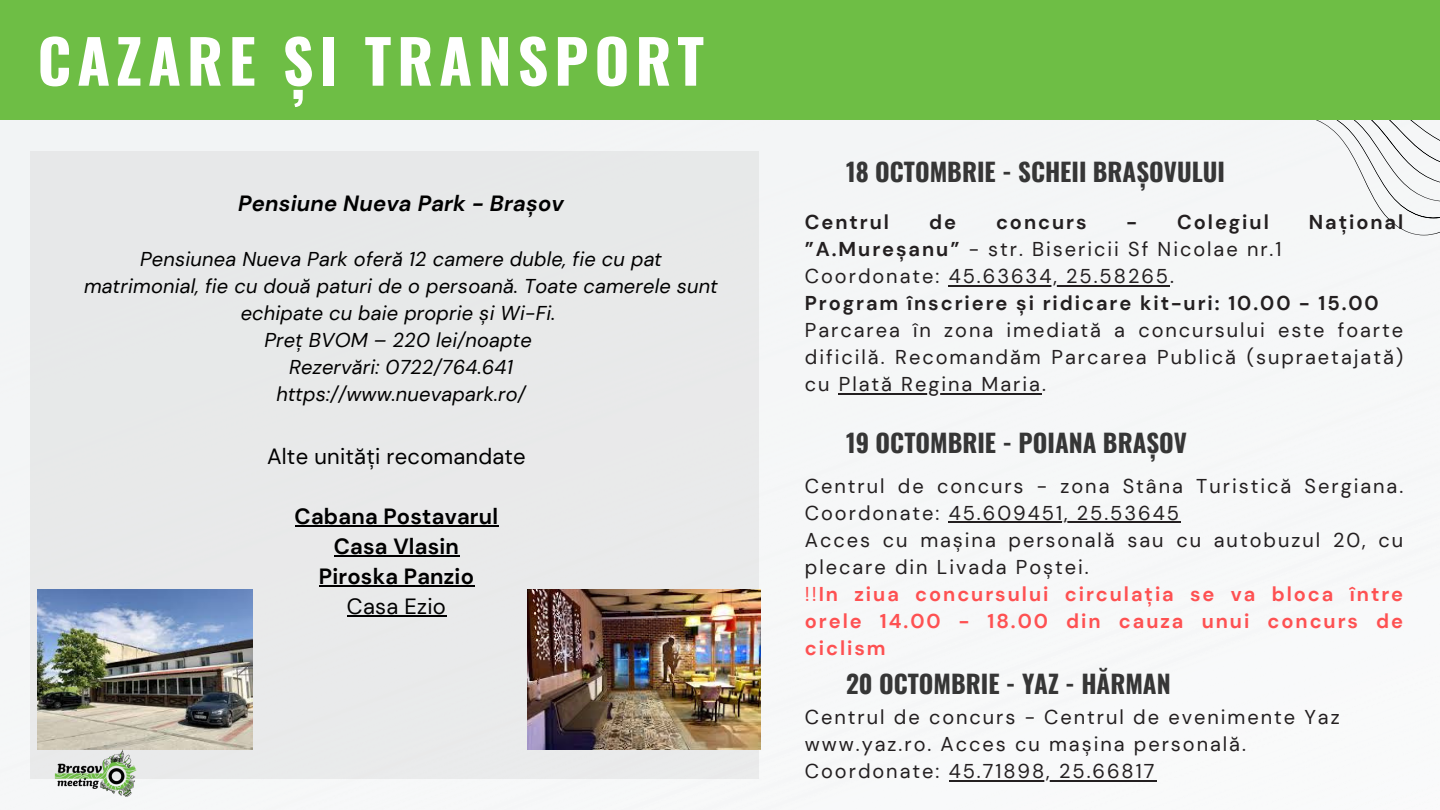
<style>
.page{position:relative;width:1440px;height:810px;background:#fff}
.page>*{position:absolute;margin:0;border:0;box-sizing:border-box;transform-origin:0 0}
.t1{font:700 60px "Oswald";letter-spacing:.1em;color:#fff}
.t2{font:700 25px "Oswald";color:#363636}
.t3{font:700 22px "DM Sans";letter-spacing:.01em;color:#000}
.t4{font:22px "DM Sans";letter-spacing:.01em;color:#000}
.t5{font:italic 700 22px "DM Sans";letter-spacing:.01em;color:#000}
.t6{font:20px/27px "DM Sans";letter-spacing:.1em;color:#231f20}
.t7{font:italic 20px/27px "DM Sans";letter-spacing:.01em;color:#000;text-align:center}
.t8{font:700 20px/27px "DM Sans";letter-spacing:.1em;color:#231f20}
.t9{font:700 20px/27px "DM Sans";letter-spacing:.1em;color:#fe5152}
.s1{font-weight:700}
.s2{font-weight:400}
.s3{color:#fe5152}
.s4{font-weight:700;color:#fe5152}
</style>
<div class="page">
<div style="left:0;top:120px;width:1440px;height:690px;background:#f6f7f8"></div>
<div style="left:1140px;top:120px;width:300px;height:115px;background:#f5f6f7"></div>
<div style="left:0;top:0;width:1440px;height:120px;background:#6ebe45"></div>
<div style="left:30px;top:152px;width:728px;height:627px;background:#e8e9e9"></div>
<img style="left:38px;top:589px;width:214px;height:161px">
<img style="left:527px;top:589px;width:233px;height:161px">
<hr style="left:949px;top:285px;width:221px;height:1px;background:#231f20">
<hr style="left:839px;top:393px;width:203px;height:1px;background:#231f20">
<hr style="left:295px;top:525px;width:203px;height:2px;background:#000">
<hr style="left:334px;top:555px;width:125px;height:2px;background:#000">
<hr style="left:319px;top:585px;width:155px;height:2px;background:#000">
<hr style="left:347px;top:615px;width:99px;height:2px;background:#000">
<hr style="left:949px;top:522px;width:232px;height:1px;background:#231f20">
<hr style="left:949px;top:780px;width:207px;height:1px;background:#231f20">
<img style="left:36px;top:740px;width:119px;height:66px">
<h3 class="t1" style="left:38px;top:14px;width:668px">CAZARE ȘI TRANSPORT</h3>
<p class="t5" style="left:238px;top:189px;width:327px">Pensiune Nueva Park - Brașov</p>
<p class="t7" style="left:84px;top:245px;width:635px">Pensiunea Nueva Park oferă 12 camere duble, fie cu pat matrimonial, fie cu două paturi de o persoană. Toate camerele sunt echipate cu baie proprie și Wi-Fi.</p>
<p class="t7" style="left:264px;top:326px;width:269px">Preț BVOM – 220 lei/noapte</p>
<h2 class="t7" style="left:289px;top:353px;width:225px">Rezervări: 0722/764.641</h2>
<p class="t7" style="left:276px;top:380px;width:251px">https://www.nuevapark.ro/</p>
<p class="t4" style="left:267px;top:442px;width:260px">Alte unități recomandate</p>
<p class="t3" style="left:295px;top:502px;width:205px">Cabana Postavarul</p>
<p class="t3" style="left:334px;top:532px;width:127px">Casa Vlasin</p>
<h2 class="t3" style="left:319px;top:562px;width:157px">Piroska Panzio</h2>
<p class="t4" style="left:347px;top:592px;width:100px">Casa Ezio</p>
<p class="t2" style="left:846px;top:153px;width:380px">18 OCTOMBRIE - SCHEII BRAȘOVULUI</p>
<p class="t8" style="left:805px;top:209px;width:86px">Centrul</p>
<p class="t8" style="left:929px;top:209px;width:28px">de</p>
<p class="t8" style="left:996px;top:209px;width:92px">concurs</p>
<p class="t8" style="left:1127px;top:209px;width:144px">- Colegiul</p>
<p class="t8" style="left:1309px;top:209px;width:96px">Național</p>
<p class="t6" style="left:805px;top:236px;width:478px"><span class="s1">”A.Mureșanu”</span> - str. Bisericii Sf Nicolae nr.1</p>
<p class="t6" style="left:805px;top:263px;width:136px">Coordonate:</p>
<p class="t8" style="left:805px;top:263px;width:575px;text-indent:144px"><span class="s2">45.63634, 25.58265.<br></span>Program înscriere și ridicare kit-uri: 10.00 - 15.00</p>
<p class="t6" style="left:805px;top:317px;width:600px">Parcarea în zona imediată a concursului este foarte</p>
<p class="t6" style="left:805px;top:344px;width:600px">dificilă. Recomandăm Parcarea Publică (supraetajată) cu</p>
<p class="t6" style="left:839px;top:371px;width:209px">Plată Regina Maria.</p>
<p class="t2" style="left:846px;top:423px;width:343px">19 OCTOMBRIE - POIANA BRAȘOV</p>
<p class="t6" style="left:805px;top:473px;width:600px">Centrul de concurs - zona Stâna Turistică Sergiana.<br>Coordonate:</p>
<p class="t6" style="left:805px;top:500px;width:600px;text-indent:144px">45.609451, 25.53645<br>Acces cu mașina personală sau cu autobuzul 20, cu plecare din Livada Poștei.<br><span class="s3">!!</span><span class="s4">In ziua concursului circulația se va bloca între</span></p>
<h2 class="t9" style="left:805px;top:608px;width:600px">orele 14.00 - 18.00 din cauza unui concurs de ciclism</h2>
<p class="t2" style="left:846px;top:664px;width:326px">20 OCTOMBRIE - YAZ - HĂRMAN</p>
<p class="t6" style="left:805px;top:704px;width:536px">Centrul de concurs - Centrul de evenimente Yaz</p>
<p class="t6" style="left:805px;top:731px;width:443px">www.yaz.ro. Acces cu mașina personală.</p>
<p class="t6" style="left:805px;top:758px;width:351px">Coordonate: 45.71898, 25.66817</p>
</div>
